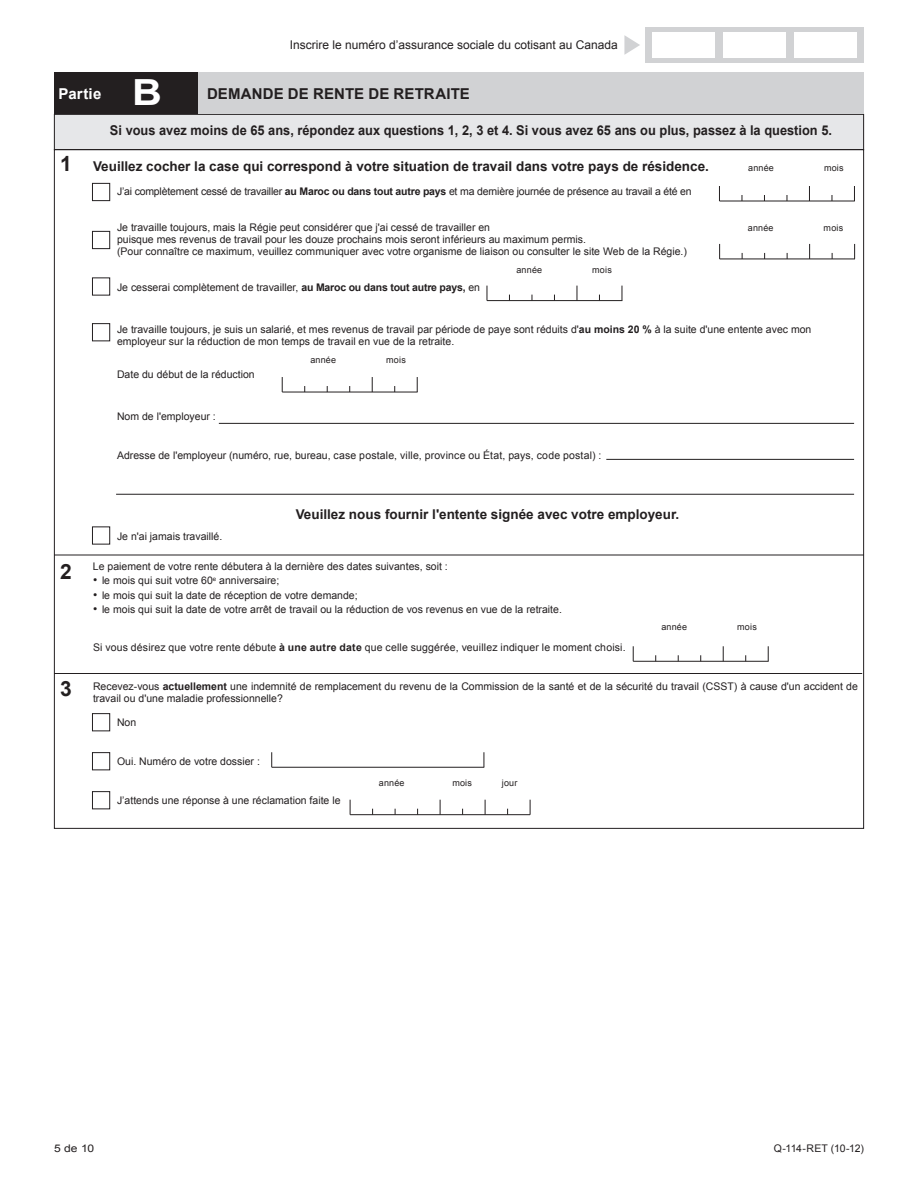
<style>
.page{position:relative;width:918px;height:1188px;background:#fff}
.page>*{position:absolute;margin:0;border:0;box-sizing:border-box;transform-origin:0 0}
.t1{font:700 36px "Arial";color:#fff;scale:1.15 1}
.t2{font:700 21px "Arial";color:#231f20}
.t3{font:700 15px "Arial";letter-spacing:.01em;color:#231f20}
.t4{font:700 15px "Arial";letter-spacing:.015em;color:#fff}
.t5{font:700 13.5px "Arial";color:#231f20}
.t6{font:700 13.5px "Arial";color:#231f20;scale:.95 1}
.t7{font:12px "Arial";color:#231f20}
.t8{font:10.5px/12px "Arial";color:#231f20}
.t9{font:10.5px "Arial";letter-spacing:-.02em;color:#231f20}
.t10{font:10.5px "Arial";color:#231f20;scale:1.15 1}
.t11{font:9px "Arial";letter-spacing:.02em;color:#231f20}
.s1{font-weight:700}
.s2{font-size:12px}
</style>
<div class="page">
<div style="left:54px;top:114px;width:810px;height:36px;background:#e6e7e9"></div>
<div style="left:54px;top:114px;width:810px;height:36px;border:1px solid #231f20"></div>
<div style="left:198px;top:72px;width:666px;height:42px;background:#d1d2d4"></div>
<div style="left:54px;top:72px;width:144px;height:42px;background:#231f20"></div>
<div style="left:92px;top:183px;width:18px;height:18px;border:1px solid #231f20"></div>
<div style="left:92px;top:231px;width:18px;height:18px;border:1px solid #231f20"></div>
<div style="left:92px;top:278px;width:18px;height:18px;border:1px solid #231f20"></div>
<div style="left:92px;top:713px;width:18px;height:18px;border:1px solid #231f20"></div>
<div style="left:92px;top:752px;width:18px;height:18px;border:1px solid #231f20"></div>
<hr style="left:54px;top:555px;width:810px;height:1px;background:#231f20">
<hr style="left:54px;top:673px;width:808px;height:1px;background:#231f20">
<svg style="left:350px;top:800px;width:1px;height:14px"></svg>
<svg style="left:440px;top:800px;width:1px;height:14px"></svg>
<svg style="left:485px;top:800px;width:1px;height:14px"></svg>
<svg style="left:530px;top:800px;width:1px;height:15px"></svg>
<hr style="left:350px;top:814px;width:180px;height:1px;background:#231f20">
<hr style="left:272px;top:767px;width:212px;height:1px;background:#231f20">
<svg style="left:271px;top:752px;width:1px;height:15px"></svg>
<svg style="left:484px;top:752px;width:1px;height:15px"></svg>
<svg style="left:719px;top:186px;width:1px;height:15px"></svg>
<svg style="left:809px;top:186px;width:1px;height:15px"></svg>
<svg style="left:854px;top:186px;width:1px;height:15px"></svg>
<hr style="left:719px;top:201px;width:136px;height:1px;background:#231f20">
<hr style="left:219px;top:423px;width:635px;height:1px;background:#231f20">
<hr style="left:606px;top:459px;width:248px;height:1px;background:#231f20">
<div style="left:92px;top:323px;width:18px;height:18px;border:1px solid #231f20"></div>
<div style="left:92px;top:526px;width:18px;height:18px;border:1px solid #231f20"></div>
<div style="left:92px;top:791px;width:18px;height:18px;border:1px solid #231f20"></div>
<svg style="left:487px;top:286px;width:1px;height:14px"></svg>
<svg style="left:577px;top:286px;width:1px;height:14px"></svg>
<svg style="left:622px;top:286px;width:1px;height:15px"></svg>
<hr style="left:487px;top:300px;width:135px;height:1px;background:#231f20">
<svg style="left:282px;top:377px;width:1px;height:15px"></svg>
<svg style="left:372px;top:377px;width:1px;height:15px"></svg>
<svg style="left:417px;top:377px;width:1px;height:15px"></svg>
<hr style="left:282px;top:392px;width:136px;height:1px;background:#231f20">
<svg style="left:633px;top:646px;width:1px;height:15px"></svg>
<svg style="left:723px;top:646px;width:1px;height:15px"></svg>
<svg style="left:768px;top:646px;width:1px;height:15px"></svg>
<hr style="left:633px;top:661px;width:136px;height:1px;background:#231f20">
<hr style="left:116px;top:494px;width:738px;height:1px;background:#231f20">
<svg style="left:719px;top:244px;width:1px;height:15px"></svg>
<svg style="left:809px;top:244px;width:1px;height:15px"></svg>
<svg style="left:854px;top:244px;width:1px;height:15px"></svg>
<hr style="left:720px;top:259px;width:135px;height:1px;background:#231f20">
<svg style="left:624px;top:35px;width:16px;height:20px"></svg>
<div style="left:645px;top:27px;width:219px;height:36px;background:#d1d2d4"></div>
<div style="left:723px;top:32px;width:63px;height:26px;background:#fff"></div>
<div style="left:652px;top:32px;width:63px;height:26px;background:#fff"></div>
<div style="left:794px;top:32px;width:63px;height:26px;background:#fff"></div>
<p class="t7" style="left:290px;top:37px;width:330px">Inscrire le numéro d’assurance sociale du cotisant au Canada</p>
<h3 class="t4" style="left:58px;top:84px;width:44px">Partie</h3>
<h1 class="t1" style="left:132px;top:69px;width:27px">B</h1>
<h3 class="t3" style="left:207px;top:84px;width:264px">DEMANDE DE RENTE DE RETRAITE</h3>
<h2 class="t2" style="left:60px;top:150px;width:13px">1</h2>
<h2 class="t2" style="left:60px;top:558px;width:13px">2</h2>
<h2 class="t2" style="left:60px;top:675px;width:13px">3</h2>
<p class="t6" style="left:110px;top:121px;width:762px">Si vous avez moins de 65 ans, répondez aux questions 1, 2, 3 et 4. Si vous avez 65 ans ou plus, passez à la question 5.</p>
<p class="t5" style="left:93px;top:157px;width:618px">Veuillez cocher la case qui correspond à votre situation de travail dans votre pays de résidence.</p>
<p class="t9" style="left:117px;top:184px;width:576px">J’ai complètement cessé de travailler <span class="s1">au Maroc ou dans tout autre pays</span> et ma dernière journée de présence au travail a été en</p>
<p class="t8" style="left:117px;top:221px;width:571px">Je travaille toujours, mais la Régie peut considérer que j'ai cessé de travailler en<br>puisque mes revenus de travail pour les douze prochains mois seront inférieurs au maximum permis.<br>(Pour connaître ce maximum, veuillez communiquer avec votre organisme de liaison ou consulter le site Web de la Régie.)</p>
<p class="t8" style="left:117px;top:281px;width:365px">Je cesserai complètement de travailler, <span class="s1">au Maroc ou dans tout autre pays,</span> en</p>
<p class="t8" style="left:117px;top:323px;width:696px">Je travaille toujours, je suis un salarié, et mes revenus de travail par période de paye sont réduits d'<span class="s1">au moins 20 %</span> à la suite d'une entente avec mon employeur sur la réduction de mon temps de travail en vue de la retraite.</p>
<p class="t8" style="left:117px;top:368px;width:139px">Date du début de la réduction</p>
<p class="t8" style="left:117px;top:410px;width:100px">Nom de l'employeur :</p>
<p class="t8" style="left:117px;top:449px;width:486px">Adresse de l'employeur (numéro, rue, bureau, case postale, ville, province ou État, pays, code postal) :</p>
<p class="t11" style="left:748px;top:162px;width:27px">année</p>
<p class="t11" style="left:824px;top:162px;width:21px">mois</p>
<p class="t11" style="left:748px;top:222px;width:27px">année</p>
<p class="t11" style="left:824px;top:222px;width:21px">mois</p>
<p class="t11" style="left:516px;top:264px;width:27px">année</p>
<p class="t11" style="left:592px;top:264px;width:21px">mois</p>
<p class="t11" style="left:310px;top:354px;width:27px">année</p>
<p class="t11" style="left:386px;top:354px;width:21px">mois</p>
<p class="t5" style="left:296px;top:505px;width:385px">Veuillez nous fournir l'entente signée avec votre employeur.</p>
<p class="t8" style="left:117px;top:530px;width:107px">Je n'ai jamais travaillé.</p>
<p class="t8" style="left:93px;top:560px;width:356px">Le paiement de votre rente débutera à la dernière des dates suivantes, soit :</p>
<p class="t8" style="left:93px;top:575px;width:188px"><span class="s2">•</span> le mois qui suit votre 60<sup>e</sup> anniversaire;</p>
<p class="t8" style="left:93px;top:589px;width:266px"><span class="s2">•</span> le mois qui suit la date de réception de votre demande;</p>
<p class="t8" style="left:93px;top:604px;width:470px"><span class="s2">•</span> le mois qui suit la date de votre arrêt de travail ou la réduction de vos revenus en vue de la retraite.</p>
<p class="t8" style="left:93px;top:641px;width:534px">Si vous désirez que votre rente débute <span class="s1">à une autre date</span> que celle suggérée, veuillez indiquer le moment choisi.</p>
<p class="t8" style="left:93px;top:680px;width:766px">Recevez-vous <span class="s1">actuellement</span> une indemnité de remplacement du revenu de la Commission de la santé et de la sécurité du travail (CSST) à cause d'un accident de travail ou d'une maladie professionnelle?</p>
<p class="t8" style="left:117px;top:716px;width:21px">Non</p>
<p class="t8" style="left:117px;top:755px;width:144px">Oui. Numéro de votre dossier :</p>
<p class="t8" style="left:117px;top:794px;width:225px">J’attends une réponse à une réclamation faite le</p>
<p class="t11" style="left:661px;top:621px;width:27px">année</p>
<p class="t11" style="left:737px;top:621px;width:21px">mois</p>
<p class="t11" style="left:379px;top:777px;width:27px">année</p>
<p class="t11" style="left:452px;top:777px;width:21px">mois</p>
<p class="t11" style="left:502px;top:777px;width:17px">jour</p>
<p class="t10" style="left:54px;top:1141px;width:37px">5 de 10</p>
<p class="t9" style="left:774px;top:1141px;width:92px">Q-114-RET (10-12)</p>
</div>
